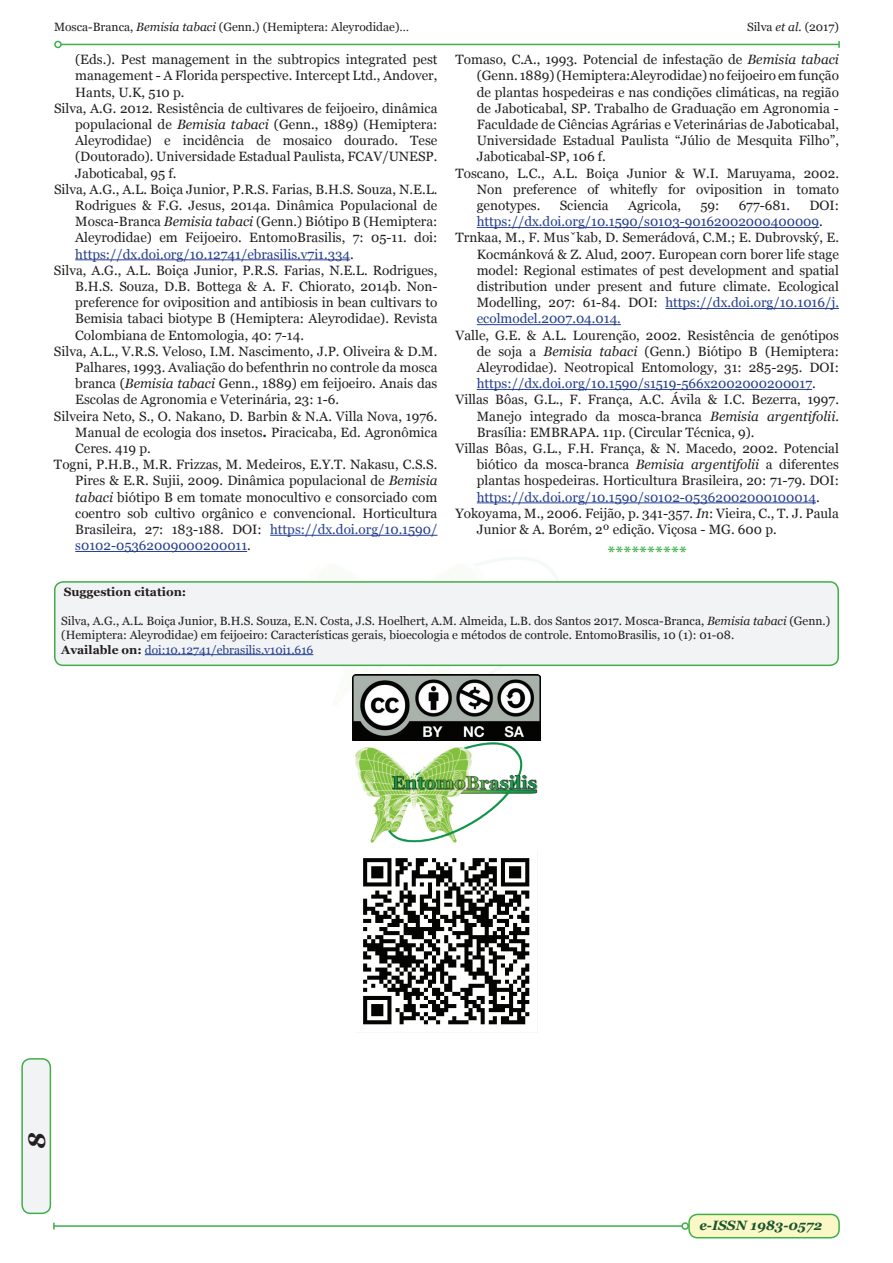
<style>
.page{position:relative;width:893px;height:1263px;background:#fff}
.page>*{position:absolute;margin:0;border:0;box-sizing:border-box;transform-origin:0 0}
.t1{font:italic 700 24px "Georgia";color:#231f20}
.t2{font:700 16.5px "Georgia";color:#40ae49}
.t3{font:13.5px "Georgia";color:#231f20}
.t4{font:13.5px "Georgia";color:#253f8e}
.t5{font:italic 700 13.5px "Georgia";color:#19552a}
.t6{font:12px/14.4px "Georgia";color:#231f20}
.t7{font:700 12px "Georgia";color:#231f20}
.s1{font-style:italic}
.s2{color:#231f20}
.s3{font-weight:700}
.s4{color:#253f8e}
</style>
<div class="page">
<div style="left:22px;top:1059px;width:28px;height:154px;background:#f2f3f4;border-radius:9px"></div>
<div style="left:21px;top:1058px;width:30px;height:156px;border:2px solid #40ae49;border-radius:9px"></div>
<div style="left:689px;top:1214px;width:150px;height:24px;background:#fbf8c7;border-radius:9px"></div>
<div style="left:688px;top:1214px;width:152px;height:24px;border:2px solid #40ae49;border-radius:9px"></div>
<hr style="left:54px;top:1225px;width:628px;height:2px;background:#40ae49">
<svg style="left:53px;top:1223px;width:2px;height:6px"></svg>
<div style="left:681px;top:1222px;width:8px;height:8px;border:2px solid #40ae49;border-radius:50%"></div>
<hr style="left:61px;top:44px;width:778px;height:1px;background:#40ae49">
<div style="left:54px;top:41px;width:8px;height:7px;border:2px solid #40ae49;border-radius:50%"></div>
<svg style="left:838px;top:41px;width:2px;height:7px"></svg>
<img style="left:310px;top:557px;width:273px;height:149px">
<hr style="left:75px;top:259px;width:275px;height:1px;background:#253f8e">
<hr style="left:270px;top:535px;width:167px;height:1px;background:#253f8e">
<hr style="left:75px;top:551px;width:172px;height:1px;background:#253f8e">
<hr style="left:477px;top:227px;width:342px;height:1px;background:#253f8e">
<hr style="left:665px;top:308px;width:174px;height:1px;background:#253f8e">
<hr style="left:477px;top:324px;width:144px;height:1px;background:#253f8e">
<hr style="left:477px;top:389px;width:335px;height:1px;background:#253f8e">
<hr style="left:477px;top:502px;width:339px;height:1px;background:#253f8e">
<img style="left:363px;top:858px;width:167px;height:167px">
<div style="left:55px;top:582px;width:783px;height:83px;background:#f2f3f4;border-radius:9px"></div>
<hr style="left:145px;top:654px;width:168px;height:1px;background:#253f8e">
<div style="left:54px;top:581px;width:785px;height:85px;border:2px solid #40ae49;border-radius:9px"></div>
<img style="left:355px;top:743px;width:183px;height:99px">
<img style="left:353px;top:675px;width:187px;height:65px">
<p class="t6" style="left:54px;top:20px;width:357px">Mosca-Branca, <span class="s1">Bemisia tabaci</span> (Genn.) (Hemiptera: Aleyrodidae)…</p>
<p class="t6" style="left:747px;top:20px;width:93px">Silva <span class="s1">et al.</span> (2017)</p>
<p class="t3" style="left:75px;top:51px;width:364px">(Eds.). Pest management in the subtropics integrated pest</p>
<p class="t3" style="left:75px;top:68px;width:364px">management - A Florida perspective. Intercept Ltd., Andover,</p>
<p class="t3" style="left:75px;top:84px;width:111px">Hants, U.K, 510 p.</p>
<p class="t3" style="left:54px;top:100px;width:385px">Silva, A.G. 2012. Resistência de cultivares de feijoeiro, dinâmica</p>
<p class="t3" style="left:75px;top:116px;width:364px">populacional de <span class="s1">Bemisia tabaci</span> (Genn., 1889) (Hemiptera:</p>
<p class="t3" style="left:75px;top:132px;width:364px">Aleyrodidae) e incidência de mosaico dourado. Tese</p>
<p class="t3" style="left:75px;top:149px;width:364px">(Doutorado). Universidade Estadual Paulista, FCAV/UNESP.</p>
<p class="t3" style="left:75px;top:165px;width:103px">Jaboticabal, 95 f.</p>
<p class="t3" style="left:54px;top:181px;width:385px">Silva, A.G., A.L. Boiça Junior, P.R.S. Farias, B.H.S. Souza, N.E.L.</p>
<p class="t3" style="left:75px;top:197px;width:364px">Rodrigues &amp; F.G. Jesus, 2014a. Dinâmica Populacional de</p>
<p class="t3" style="left:75px;top:213px;width:364px">Mosca-Branca <span class="s1">Bemisia tabaci</span> (Genn.) Biótipo B (Hemiptera:</p>
<p class="t3" style="left:75px;top:230px;width:364px">Aleyrodidae) em Feijoeiro. EntomoBrasilis, 7: 05-11. doi:</p>
<p class="t4" style="left:75px;top:246px;width:280px">https://dx.doi.org/10.12741/ebrasilis.v7i1.334<span class="s2">.</span></p>
<p class="t3" style="left:54px;top:262px;width:385px">Silva, A.G., A.L. Boiça Junior, P.R.S. Farias, N.E.L. Rodrigues,</p>
<p class="t3" style="left:75px;top:278px;width:364px">B.H.S. Souza, D.B. Bottega &amp; A. F. Chiorato, 2014b. Non-</p>
<p class="t3" style="left:75px;top:294px;width:364px">preference for oviposition and antibiosis in bean cultivars to</p>
<p class="t3" style="left:75px;top:311px;width:364px">Bemisia tabaci biotype B (Hemiptera: Aleyrodidae). Revista</p>
<p class="t3" style="left:75px;top:327px;width:230px">Colombiana de Entomologia, 40: 7-14.</p>
<p class="t3" style="left:54px;top:343px;width:385px">Silva, A.L., V.R.S. Veloso, I.M. Nascimento, J.P. Oliveira &amp; D.M.</p>
<p class="t3" style="left:75px;top:359px;width:364px">Palhares, 1993. Avaliação do befenthrin no controle da mosca</p>
<p class="t3" style="left:75px;top:375px;width:364px">branca (<span class="s1">Bemisia tabaci</span> Genn., 1889) em feijoeiro. Anais das</p>
<p class="t3" style="left:75px;top:392px;width:265px">Escolas de Agronomia e Veterinária, 23: 1-6.</p>
<p class="t3" style="left:54px;top:408px;width:385px">Silveira Neto, S., O. Nakano, D. Barbin &amp; N.A. Villa Nova, 1976.</p>
<p class="t3" style="left:75px;top:424px;width:364px">Manual de ecologia dos insetos<span class="s3">.</span> Piracicaba, Ed. Agronômica</p>
<p class="t3" style="left:75px;top:440px;width:77px">Ceres. 419 p.</p>
<p class="t3" style="left:54px;top:456px;width:385px">Togni, P.H.B., M.R. Frizzas, M. Medeiros, E.Y.T. Nakasu, C.S.S.</p>
<p class="t3" style="left:75px;top:473px;width:364px">Pires &amp; E.R. Sujii, 2009. Dinâmica populacional de <span class="s1">Bemisia</span></p>
<p class="t3" style="left:75px;top:489px;width:364px"><span class="s1">tabaci</span> biótipo B em tomate monocultivo e consorciado com</p>
<p class="t3" style="left:75px;top:505px;width:364px">coentro sob cultivo orgânico e convencional. Horticultura</p>
<p class="t4" style="left:75px;top:521px;width:364px"><span class="s2">Brasileira, 27: 183-188. DOI:</span> https://dx.doi.org/10.1590/</p>
<p class="t4" style="left:75px;top:537px;width:177px">s0102-05362009000200011<span class="s2">.</span></p>
<p class="t3" style="left:455px;top:51px;width:385px">Tomaso, C.A., 1993. Potencial de infestação de <span class="s1">Bemisia tabaci</span></p>
<p class="t3" style="left:477px;top:68px;width:364px">(Genn. 1889) (Hemiptera:Aleyrodidae) no feijoeiro em função</p>
<p class="t3" style="left:477px;top:84px;width:364px">de plantas hospedeiras e nas condições climáticas, na região</p>
<p class="t3" style="left:477px;top:100px;width:364px">de Jaboticabal, SP. Trabalho de Graduação em Agronomia -</p>
<p class="t3" style="left:477px;top:116px;width:364px">Faculdade de Ciências Agrárias e Veterinárias de Jaboticabal,</p>
<p class="t3" style="left:477px;top:132px;width:364px">Universidade Estadual Paulista “Júlio de Mesquita Filho”,</p>
<p class="t3" style="left:477px;top:149px;width:131px">Jaboticabal-SP, 106 f.</p>
<p class="t3" style="left:455px;top:165px;width:385px">Toscano, L.C., A.L. Boiça Junior &amp; W.I. Maruyama, 2002.</p>
<p class="t3" style="left:477px;top:181px;width:364px">Non preference of whitefly for oviposition in tomato</p>
<p class="t3" style="left:477px;top:197px;width:65px">genotypes.</p>
<p class="t3" style="left:560px;top:197px;width:51px">Sciencia</p>
<p class="t3" style="left:628px;top:197px;width:55px">Agricola,</p>
<p class="t3" style="left:700px;top:197px;width:20px">59:</p>
<p class="t3" style="left:739px;top:197px;width:53px">677-681.</p>
<p class="t3" style="left:809px;top:197px;width:31px">DOI:</p>
<p class="t4" style="left:477px;top:213px;width:347px">https://dx.doi.org/10.1590/s0103-90162002000400009<span class="s2">.</span></p>
<p class="t3" style="left:455px;top:230px;width:385px">Trnkaa, M., F. Musˇkab, D. Semerádová, c.M.; E. Dubrovský, E.</p>
<p class="t3" style="left:477px;top:246px;width:364px">Kocmánková &amp; Z. alud, 2007. European corn borer life stage</p>
<p class="t3" style="left:477px;top:262px;width:364px">model: Regional estimates of pest development and spatial</p>
<p class="t3" style="left:477px;top:278px;width:364px">distribution under present and future climate. Ecological</p>
<p class="t4" style="left:477px;top:294px;width:364px"><span class="s2">Modelling, 207: 61-84. DOI:</span> https://dx.doi.org/10.1016/j.</p>
<p class="t4" style="left:477px;top:311px;width:146px">ecolmodel.2007.04.014.</p>
<p class="t3" style="left:455px;top:327px;width:385px">Valle, G.E. &amp; A.L. Lourenção, 2002. Resistência de genótipos</p>
<p class="t3" style="left:477px;top:343px;width:364px">de soja a <span class="s1">Bemisia tabaci</span> (Genn.) Biótipo B (Hemiptera:</p>
<p class="t3" style="left:477px;top:359px;width:364px">Aleyrodidae). Neotropical Entomology, 31: 285-295. DOI:</p>
<p class="t4" style="left:477px;top:375px;width:340px">https://dx.doi.org/10.1590/s1519-566x2002000200017<span class="s2">.</span></p>
<p class="t3" style="left:455px;top:392px;width:385px">Villas Bôas, G.L., F. França, A.C. Ávila &amp; I.C. Bezerra, 1997.</p>
<p class="t3" style="left:477px;top:408px;width:364px">Manejo integrado da mosca-branca <span class="s1">Bemisia argentifolii.</span></p>
<p class="t3" style="left:477px;top:424px;width:279px">Brasília: EMBRAPA. 11p. (Circular Técnica, 9).</p>
<p class="t3" style="left:455px;top:440px;width:385px">Villas Bôas, G.L., F.H. França, &amp; N. Macedo, 2002. Potencial</p>
<p class="t3" style="left:477px;top:456px;width:364px">biótico da mosca-branca <span class="s1">Bemisia argentifolii</span> a diferentes</p>
<p class="t3" style="left:477px;top:473px;width:364px">plantas hospedeiras. Horticultura Brasileira, 20: 71-79. DOI:</p>
<p class="t4" style="left:477px;top:489px;width:344px">https://dx.doi.org/10.1590/s0102-05362002000100014<span class="s2">.</span></p>
<p class="t3" style="left:455px;top:505px;width:385px">Yokoyama, M., 2006. Feijão, p. 341-357. <span class="s1">In</span>: Vieira, C., T. J. Paula</p>
<p class="t3" style="left:477px;top:521px;width:301px">Junior &amp; A. Borém, 2º edição. Viçosa - MG. 600 p.</p>
<p class="t2" style="left:607px;top:542px;width:81px">**********</p>
<p class="t7" style="left:64px;top:584px;width:124px">Suggestion citation:</p>
<p class="t6" style="left:61px;top:614px;width:770px">Silva, A.G., A.L. Boiça Junior, B.H.S. Souza, E.N. Costa, J.S. Hoelhert, A.M. Almeida, L.B. dos Santos 2017. Mosca-Branca, <span class="s1">Bemisia tabaci</span> (Genn.) (Hemiptera: Aleyrodidae) em feijoeiro: Características gerais, bioecologia e métodos de controle. EntomoBrasilis, 10 (1): 01-08.<br><span class="s3">Available on:</span> <span class="s4">doi:10.12741/ebrasilis.v10i1.616</span></p>
<h1 class="t1" style="left:21px;top:1149px;width:18px;rotate:-90deg">8</h1>
<p class="t5" style="left:699px;top:1216px;width:124px">e-ISSN 1983-0572</p>
</div>
